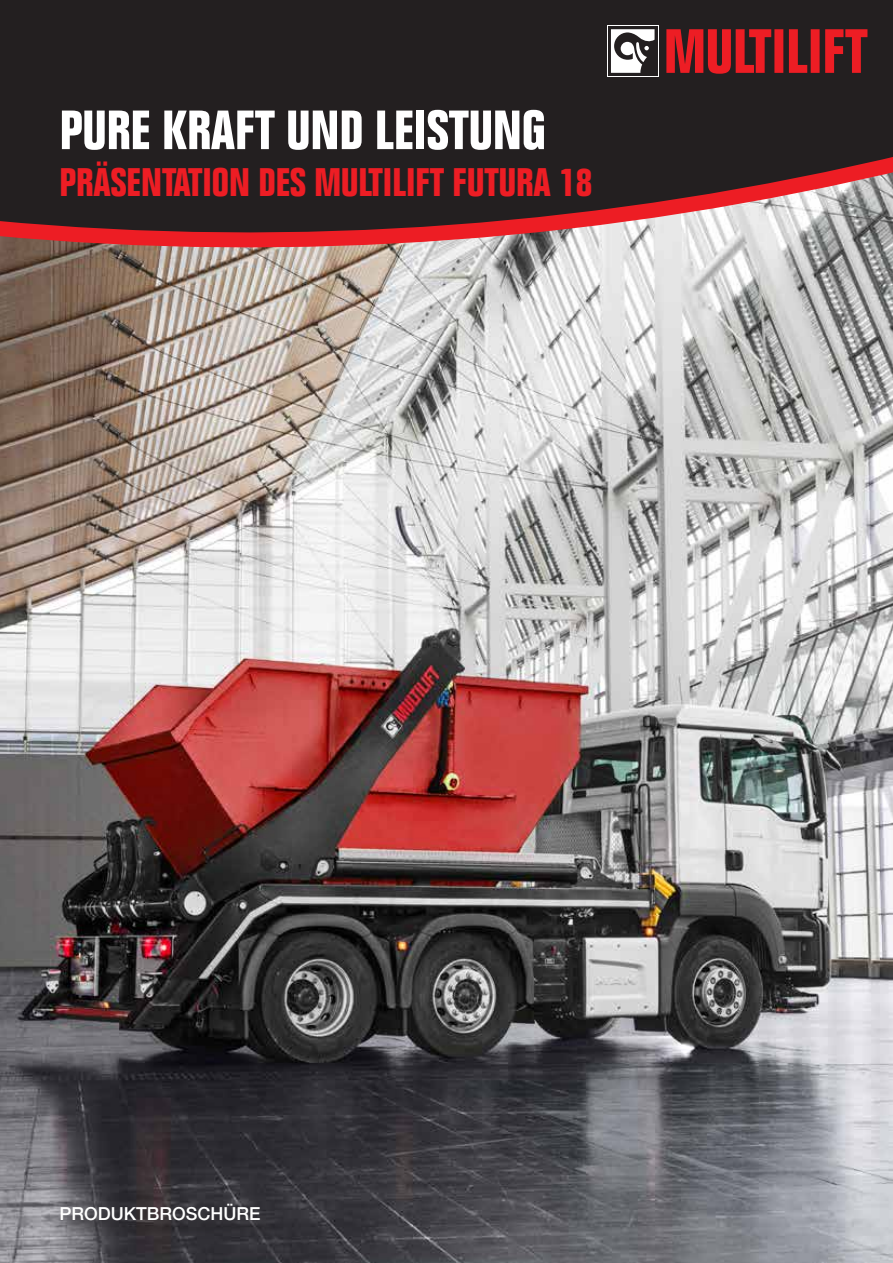
<style>
.page{position:relative;width:893px;height:1263px;background:#fff}
.page>*{position:absolute;margin:0;border:0;box-sizing:border-box;transform-origin:0 0}
.t1{font:700 condensed 54px "Folio Std";color:#fff}
.t2{font:700 condensed 39px "Folio Std";color:#ed1d24}
.t3{font:500 18px "Helvetica Neue LTW1 G";color:#fff}
</style>
<div class="page">
<img style="left:0;top:257px;width:893px;height:1006px">
<div style="left:0;top:0;width:893px;height:142px;background:#231f20"></div>
<svg style="left:607px;top:26px;width:51px;height:51px"></svg>
<div style="left:608px;top:26px;width:49px;height:50px;background:#231f20"></div>
<svg style="left:611px;top:29px;width:43px;height:44px"></svg>
<svg style="left:666px;top:29px;width:201px;height:45px;background:#981d22"></svg>
<div style="left:62px;top:1206px;width:217px;height:34px;background:#231f20;opacity:.4"></div>
<svg style="left:0;top:142px;width:893px;height:115px;background:#644546"></svg>
<h1 class="t1" style="left:60px;top:100px;width:488px">PURE KRAFT UND LEISTUNG</h1>
<p class="t2" style="left:60px;top:161px;width:534px">PRÄSENTATION DES MULTILIFT FUTURA 18</p>
<p class="t3" style="left:60px;top:1203px;width:202px">PRODUKTBROSCHÜRE</p>
</div>
